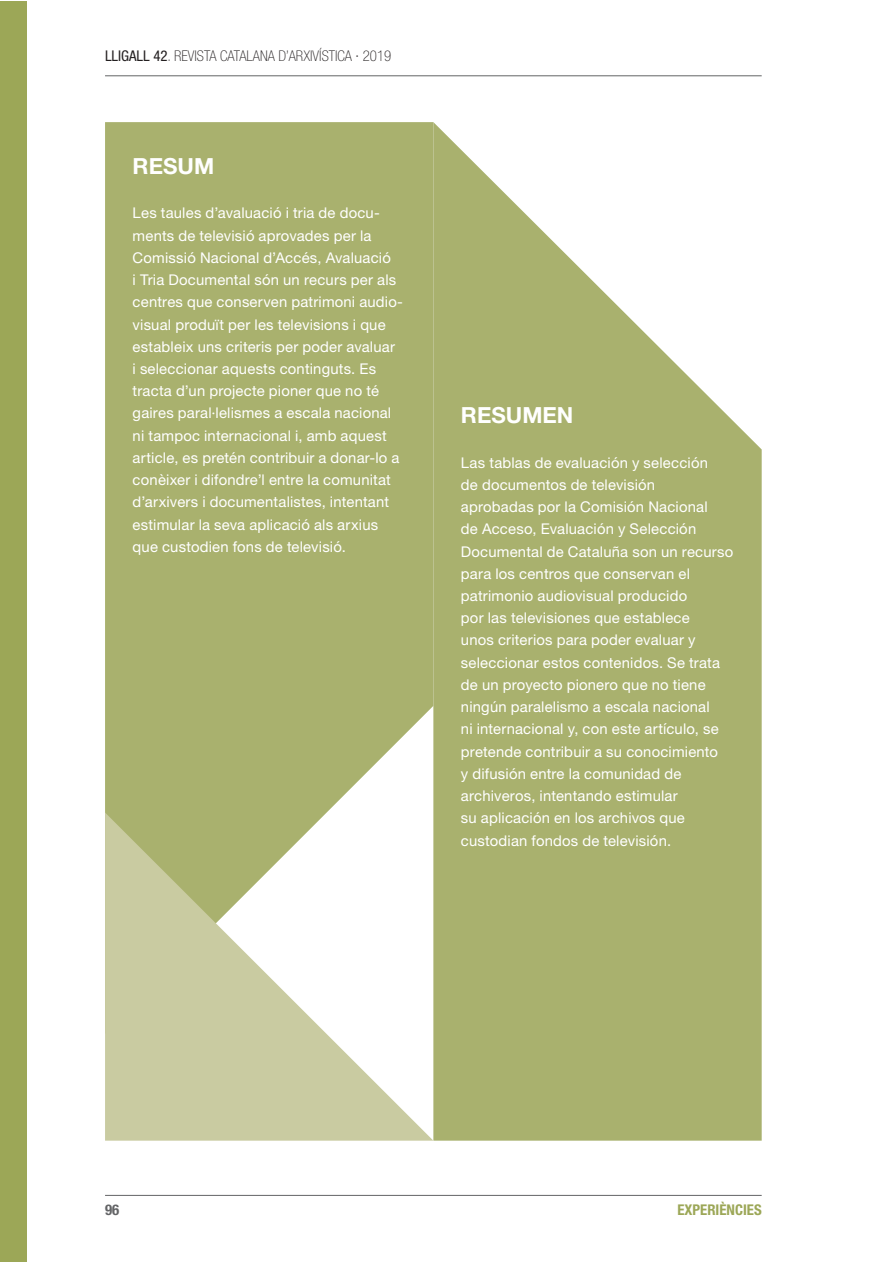
<style>
.page{position:relative;width:893px;height:1263px;background:#fff}
.page>*{position:absolute;margin:0;border:0;box-sizing:border-box;transform-origin:0 0}
.t1{font:700 22.2px "Helvetica Neue LT Std";color:#fff}
.t2{font:14.85px/22.2px "Helvetica Neue LT Std";letter-spacing:.015em;color:#fff}
.t3{font:100 condensed 14.85px "Helvetica Neue";color:#231f20}
.t4{font:700 condensed 14.85px "Helvetica Neue";color:#9ca757}
.t5{font:700 condensed 14.85px "Helvetica Neue";color:#636466}
.s1{font-weight:400}
</style>
<div class="page">
<hr style="left:105px;top:1195px;width:656px;height:1px;background:#636466">
<div style="left:0;top:1px;width:26px;height:1260px;background:#9ca757"></div>
<hr style="left:105px;top:75px;width:656px;height:1px;background:#636466">
<svg style="left:433px;top:122px;width:328px;height:1019px;fill:#a9b16e"></svg>
<div style="left:105px;top:122px;width:328px;height:691px;background:#a9b16e"></div>
<svg style="left:105px;top:813px;width:328px;height:328px;fill:#c9cba1"></svg>
<p class="t3" style="left:105px;top:50px;width:288px"><span class="s1">LLIGALL 42</span>. REVISTA CATALANA D’ARXIVÍSTICA · 2019</p>
<h1 class="t1" style="left:133px;top:158px;width:83px">RESUM</h1>
<p class="t2" style="left:133px;top:203px;width:272px">Les taules d’avaluació i tria de docu&shy;ments de televisió aprovades per la Comissió Nacional d’Accés, Avaluació<br>i Tria Documental són un recurs per als centres que conserven patrimoni audio&shy;visual produït per les televisions i que estableix uns criteris per poder avaluar<br>i seleccionar aquests continguts. Es tracta d’un projecte pioner que no té gaires paral·lelismes a escala nacional ni tampoc internacional i, amb aquest article, es pretén contribuir a donar-lo a conèixer i difondre’l entre la comunitat d’arxivers i documentalistes, intentant estimular la seva aplicació als arxius que custodien fons de televisió.</p>
<h1 class="t1" style="left:461px;top:407px;width:114px">RESUMEN</h1>
<p class="t2" style="left:461px;top:453px;width:274px">Las tablas de evaluación y selección<br>de documentos de televisión<br>aprobadas por la Comisión Nacional<br>de Acceso, Evaluación y Selección Documental de Cataluña son un recurso para los centros que conservan el patrimonio audiovisual producido<br>por las televisiones que establece<br>unos criterios para poder evaluar y seleccionar estos contenidos. Se trata de un proyecto pionero que no tiene ningún paralelismo a escala nacional<br>ni internacional y, con este artículo, se pretende contribuir a su conocimiento<br>y difusión entre la comunidad de archiveros, intentando estimular<br>su aplicación en los archivos que custodian fondos de televisión.</p>
<p class="t5" style="left:105px;top:1205px;width:16px">96</p>
<p class="t4" style="left:677px;top:1205px;width:86px">EXPERIÈNCIES</p>
</div>
